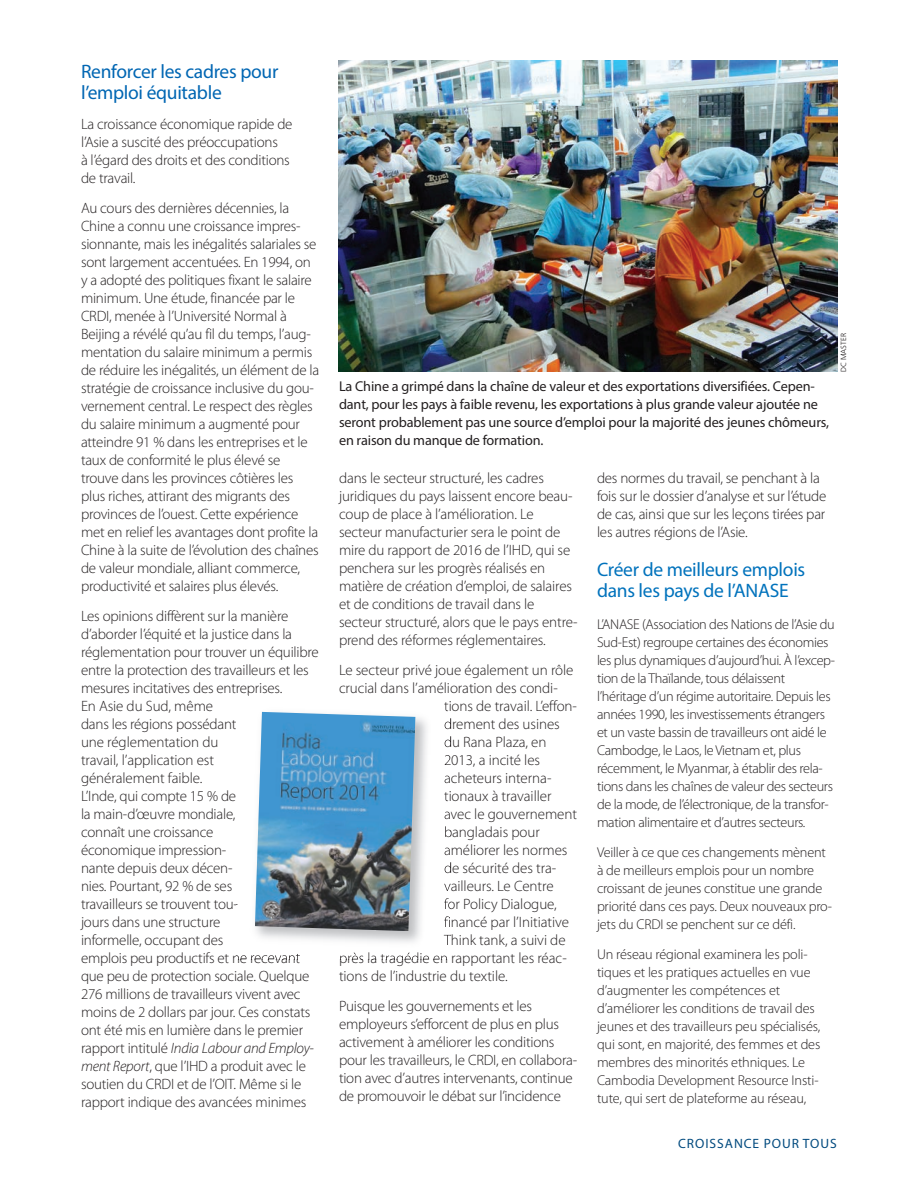
<style>
.page{position:relative;width:918px;height:1188px;background:#fff}
.page>*{position:absolute;margin:0;border:0;box-sizing:border-box;transform-origin:0 0}
.t1{font:19.5px/21px "Myriad Pro";letter-spacing:-.015em;color:#0072bc}
.t2{font:19.5px/21px "Myriad Pro";letter-spacing:-.015em;color:#0166b3}
.t3{font:300 15px/18px "Myriad Pro";letter-spacing:-.015em;color:#231f20}
.t4{font:300 14.25px/18px "Myriad Pro";letter-spacing:-.015em;color:#231f20}
.t5{font:14.25px/18px "Myriad Pro";letter-spacing:-.01em;color:#231f20}
.t6{font:13.5px "Myriad Pro";letter-spacing:.07em;color:#034b7f}
.t7{font:300 7.5px "Frutiger";color:#231f20}
.s1{font-style:italic}
</style>
<div class="page">
<img style="left:338px;top:60px;width:499px;height:312px">
<img style="left:236px;top:695px;width:213px;height:264px">
<svg style="left:444px;top:700px;width:7px;height:11px"></svg>
<svg style="left:445px;top:718px;width:6px;height:11px"></svg>
<svg style="left:445px;top:736px;width:6px;height:12px"></svg>
<svg style="left:445px;top:754px;width:6px;height:12px"></svg>
<svg style="left:445px;top:774px;width:5px;height:9px"></svg>
<svg style="left:444px;top:791px;width:7px;height:10px"></svg>
<svg style="left:445px;top:810px;width:5px;height:10px"></svg>
<svg style="left:445px;top:826px;width:6px;height:12px"></svg>
<svg style="left:445px;top:846px;width:5px;height:9px"></svg>
<svg style="left:445px;top:862px;width:6px;height:11px"></svg>
<svg style="left:444px;top:882px;width:7px;height:9px"></svg>
<svg style="left:444px;top:898px;width:7px;height:12px"></svg>
<svg style="left:444px;top:916px;width:6px;height:12px"></svg>
<svg style="left:444px;top:934px;width:7px;height:12px"></svg>
<img style="left:340px;top:952px;width:78px;height:7px">
<img style="left:248px;top:705px;width:188px;height:246px">
<img style="left:255px;top:712px;width:160px;height:219px">
<h1 class="t2" style="left:81px;top:63px;width:199px">Renforcer les cadres pour l’emploi équitable</h1>
<p class="t3" style="left:81px;top:116px;width:213px">La croissance économique rapide de l’Asie a suscité des préoccupations<br>à l’égard des droits et des conditions de travail.</p>
<p class="t3" style="left:81px;top:200px;width:240px">Au cours des dernières décennies, la Chine a connu une croissance impres&shy;sionnante, mais les inégalités salariales se sont largement accentuées. En 1994, on y a adopté des politiques fixant le salaire minimum. Une étude, financée par le CRDI, menée à l’Université Normal à Beijing a révélé qu’au fil du temps, l’aug&shy;mentation du salaire minimum a permis de réduire les inégalités, un élément de la stratégie de croissance inclusive du gou&shy;vernement central. Le respect des règles du salaire minimum a augmenté pour atteindre 91 % dans les entreprises et le taux de conformité le plus élevé se trouve dans les provinces côtières les plus riches, attirant des migrants des provinces de l’ouest. Cette expérience met en relief les avantages dont profite la Chine à la suite de l’évolution des chaînes de valeur mondiale, alliant commerce, productivité et salaires plus élevés.</p>
<p class="t3" style="left:81px;top:608px;width:239px">Les opinions diffèrent sur la manière d’aborder l’équité et la justice dans la réglementation pour trouver un équilibre entre la protection des travailleurs et les mesures incitatives des entreprises.<br>En Asie du Sud, même<br>dans les régions possédant<br>une réglementation du<br>travail, l’application est<br>généralement faible.<br>L’Inde, qui compte 15 % de<br>la main-d’œuvre mondiale,<br>connaît une croissance<br>économique impression-<br>nante depuis deux décen-<br>nies. Pourtant, 92 % de ses<br>travailleurs se trouvent tou-<br>jours dans une structure<br>informelle, occupant des<br>emplois peu productifs et ne recevant que peu de protection sociale. Quelque<br>276 millions de travailleurs vivent avec moins de 2 dollars par jour. Ces constats ont été mis en lumière dans le premier rapport intitulé <span class="s1">India Labour and Employ&shy;ment Report</span>, que l’IHD a produit avec le soutien du CRDI et de l’OIT. Même si le rapport indique des avancées minimes</p>
<p class="t5" style="left:339px;top:378px;width:492px">La Chine a grimpé dans la chaîne de valeur et des exportations diversifiées. Cepen&shy;dant, pour les pays à faible revenu, les exportations à plus grande valeur ajoutée ne seront probablement pas une source d’emploi pour la majorité des jeunes chômeurs, en raison du manque de formation.</p>
<p class="t7" style="left:840px;top:372px;width:41px;rotate:-90deg">DC MASTER</p>
<p class="t3" style="left:339px;top:470px;width:240px">dans le secteur structuré, les cadres juridiques du pays laissent encore beau&shy;coup de place à l’amélioration. Le secteur manufacturier sera le point de mire du rapport de 2016 de l’IHD, qui se penchera sur les progrès réalisés en matière de création d’emploi, de salaires et de conditions de travail dans le secteur structuré, alors que le pays entre&shy;prend des réformes réglementaires.</p>
<p class="t3" style="left:339px;top:662px;width:236px">Le secteur privé joue également un rôle</p>
<p class="t3" style="left:339px;top:680px;width:220px">crucial dans l’amélioration des condi-</p>
<p class="t3" style="left:444px;top:698px;width:135px">tions de travail. L’effon-</p>
<p class="t3" style="left:444px;top:716px;width:117px">drement des usines</p>
<p class="t3" style="left:444px;top:734px;width:104px">du Rana Plaza, en</p>
<p class="t3" style="left:444px;top:752px;width:98px">2013, a incité les</p>
<p class="t3" style="left:444px;top:770px;width:109px">acheteurs interna-</p>
<p class="t3" style="left:444px;top:788px;width:109px">tionaux à travailler</p>
<p class="t3" style="left:444px;top:806px;width:135px">avec le gouvernement</p>
<p class="t3" style="left:444px;top:824px;width:97px">bangladais pour</p>
<p class="t3" style="left:444px;top:842px;width:125px">améliorer les normes</p>
<p class="t3" style="left:444px;top:860px;width:114px">de sécurité des tra-</p>
<p class="t3" style="left:444px;top:878px;width:111px">vailleurs. Le Centre</p>
<p class="t3" style="left:444px;top:896px;width:114px">for Policy Dialogue,</p>
<p class="t3" style="left:444px;top:914px;width:127px">financé par l’Initiative</p>
<p class="t3" style="left:444px;top:932px;width:123px">Think tank, a suivi de</p>
<p class="t3" style="left:339px;top:950px;width:229px">près la tragédie en rapportant les réac-</p>
<p class="t3" style="left:339px;top:968px;width:170px">tions de l’industrie du textile.</p>
<p class="t3" style="left:339px;top:998px;width:240px">Puisque les gouvernements et les employeurs s’efforcent de plus en plus activement à améliorer les conditions pour les travailleurs, le CRDI, en collabora&shy;tion avec d’autres intervenants, continue de promouvoir le débat sur l’incidence</p>
<p class="t3" style="left:597px;top:470px;width:231px">des normes du travail, se penchant à la fois sur le dossier d’analyse et sur l’étude de cas, ainsi que sur les leçons tirées par les autres régions de l’Asie.</p>
<h1 class="t1" style="left:597px;top:561px;width:210px">Créer de meilleurs emplois dans les pays de l’ANASE</h1>
<p class="t4" style="left:597px;top:616px;width:240px">L’ANASE (Association des Nations de l’Asie du Sud-Est) regroupe certaines des économies les plus dynamiques d’aujourd’hui. À l’excep&shy;tion de la Thaïlande, tous délaissent l’héritage d’un régime autoritaire. Depuis les années 1990, les investissements étrangers et un vaste bassin de travailleurs ont aidé le Cambodge, le Laos, le Vietnam et, plus récemment, le Myanmar, à établir des rela&shy;tions dans les chaînes de valeur des secteurs de la mode, de l’électronique, de la transfor&shy;mation alimentaire et d’autres secteurs.</p>
<p class="t4" style="left:597px;top:844px;width:237px">Veiller à ce que ces changements mènent à de meilleurs emplois pour un nombre croissant de jeunes constitue une grande priorité dans ces pays. Deux nouveaux pro&shy;jets du CRDI se penchent sur ce défi.</p>
<p class="t4" style="left:597px;top:946px;width:225px">Un réseau régional examinera les poli&shy;tiques et les pratiques actuelles en vue d’augmenter les compétences et d’améliorer les conditions de travail des jeunes et des travailleurs peu spécialisés, qui sont, en majorité, des femmes et des membres des minorités ethniques. Le Cambodia Development Resource Insti&shy;tute, qui sert de plateforme au réseau,</p>
<p class="t6" style="left:678px;top:1138px;width:160px">CROISSANCE POUR TOUS</p>
</div>
